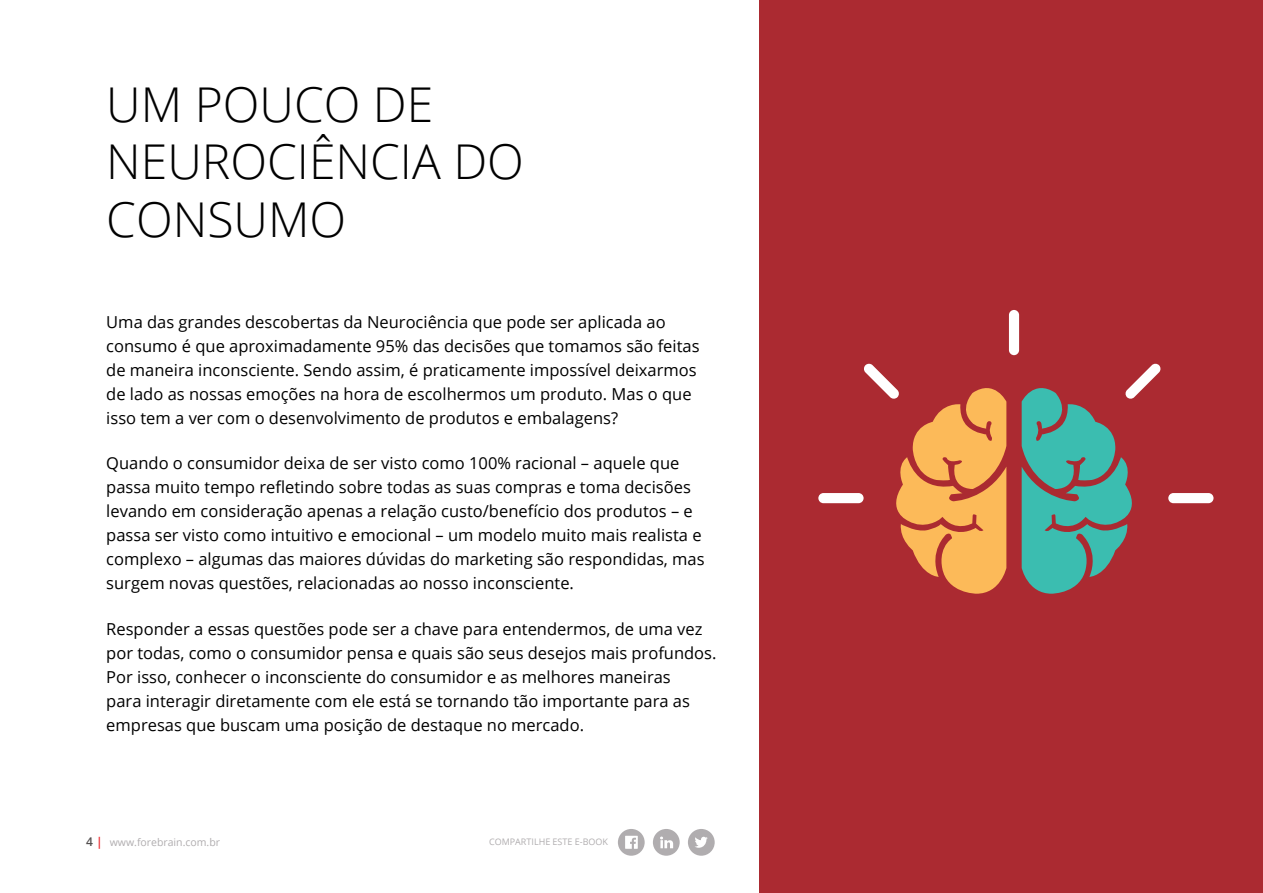
<style>
.page{position:relative;width:1263px;height:893px;background:#fff}
.page>*{position:absolute;margin:0;border:0;box-sizing:border-box;transform-origin:0 0}
.t1{font:300 48px/57.6px "Open Sans";color:#000}
.t2{font:16.5px/24px "Open Sans";color:#000}
.t3{font:10.5px "Open Sans";color:#b0adaf}
.t4{font:9px "Open Sans";color:#b0adaf}
.s1{font-weight:600;font-size:12px;color:#534f4f}
.s2{font-weight:600;font-size:12px;color:#eb2227}
</style>
<div class="page">
<svg style="left:618px;top:829px;width:27px;height:27px"></svg>
<svg style="left:653px;top:829px;width:27px;height:27px"></svg>
<svg style="left:688px;top:829px;width:27px;height:27px"></svg>
<div style="left:760px;top:0;width:503px;height:893px;background:#ab2a31"></div>
<div style="left:1009px;top:310px;width:10px;height:45px;background:#fff;border-radius:5px"></div>
<div style="left:1168px;top:493px;width:45px;height:10px;background:#fff;border-radius:5px"></div>
<div style="left:818px;top:493px;width:45px;height:10px;background:#fff;border-radius:5px"></div>
<svg style="left:1022px;top:363px;width:139px;height:231px"></svg>
<svg style="left:863px;top:363px;width:143px;height:231px"></svg>
<h1 class="t1" style="left:106px;top:74px;width:419px">U M POUCO DE<br>NEUROCIÊNCIA DO<br>CONSUMO</h1>
<p class="t2" style="left:106px;top:310px;width:595px">Uma das grandes descobertas da Neurociência que pode ser aplicada ao consumo é que aproximadamente 95% das decisões que tomamos são feitas de maneira inconsciente. Sendo assim, é praticamente impossível deixarmos de lado as nossas emoções na hora de escolhermos um produto. Mas o que isso tem a ver com o desenvolvimento de produtos e embalagens?</p>
<p class="t2" style="left:106px;top:451px;width:600px">Quando o consumidor deixa de ser visto como 100% racional – aquele que passa muito tempo refletindo sobre todas as suas compras e toma decisões levando em consideração apenas a relação custo/benefício dos produtos – e passa ser visto como intuitivo e emocional – um modelo muito mais realista e complexo – algumas das maiores dúvidas do marketing são respondidas, mas surgem novas questões, relacionadas ao nosso inconsciente.</p>
<p class="t2" style="left:106px;top:616px;width:612px">Responder a essas questões pode ser a chave para entendermos, de uma vez por todas, como o consumidor pensa e quais são seus desejos mais profundos.<br>Por isso, conhecer o inconsciente do consumidor e as melhores maneiras<br>para interagir diretamente com ele está se tornando tão importante para as empresas que buscam uma posição de destaque no mercado.</p>
<p class="t3" style="left:86px;top:835px;width:135px"><span class="s1">4</span> <span class="s2">|</span> www.forebrain.com.br</p>
<p class="t4" style="left:489px;top:835px;width:121px">Compartilhe este e-book</p>
</div>
